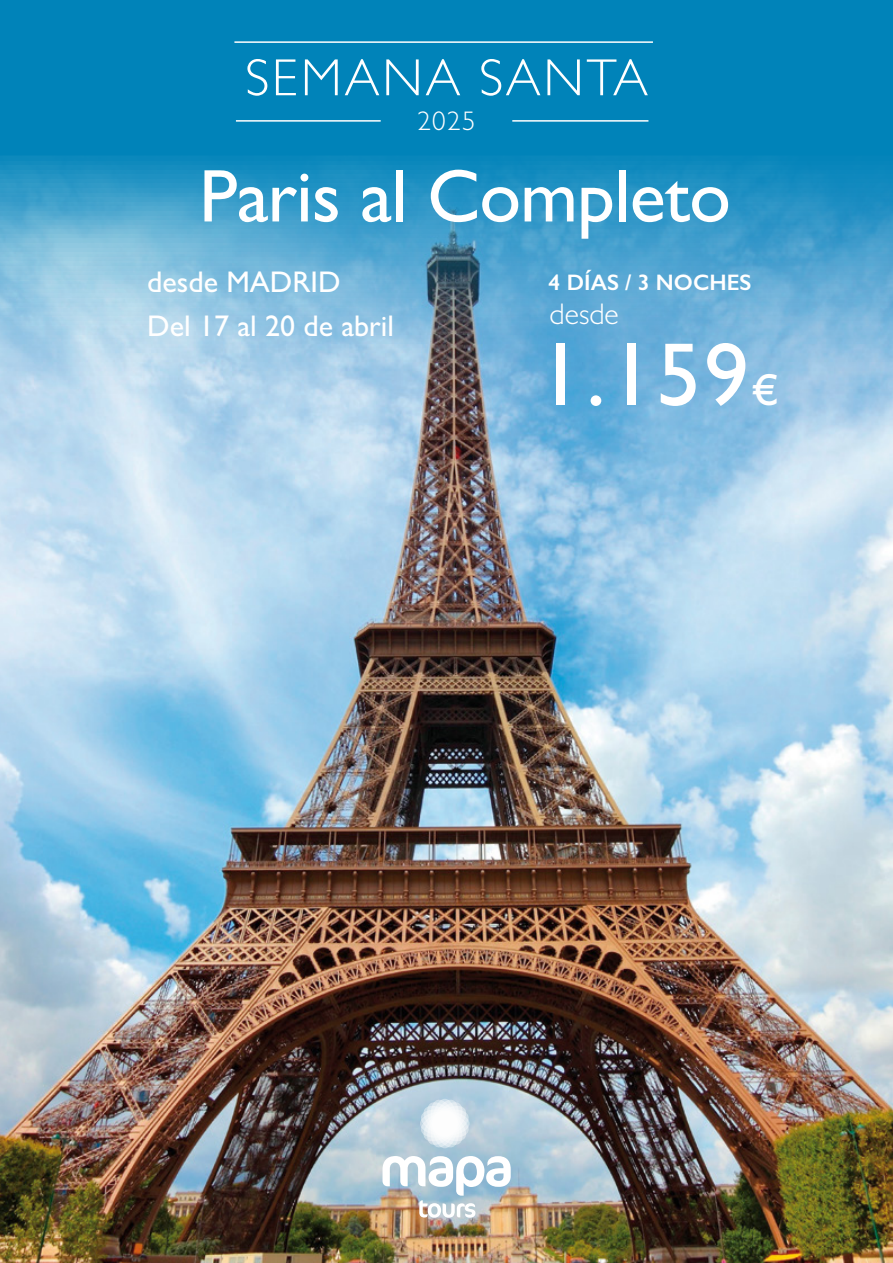
<style>
.page{position:relative;width:893px;height:1263px;background:#0083b9}
.page>*{position:absolute;margin:0;border:0;box-sizing:border-box;transform-origin:0 0}
.t1{font:500 90px "Gill Sans";color:#fff}
.t2{font:500 75px "Gill Sans";letter-spacing:-.01em;color:#fff}
.t3{font:300 52.5px "Gill Sans";letter-spacing:.05em;color:#fff}
.t4{font:500 30px/44.5px "Gill Sans";color:#fff}
.t5{font:300 30px "Gill Sans";color:#fff}
.t6{font:300 27px "Gill Sans";color:#fff}
.t7{font:600 22.5px "Gill Sans";color:#fff}
.s1{font-size:45px}
</style>
<div class="page">
<img style="left:0;top:156px;width:893px;height:1107px">
<div style="left:432px;top:1099px;width:25px;height:49px;background:#c6dbe7;border-radius:50%"></div>
<svg style="left:421px;top:1100px;width:48px;height:47px;background:#e2ebf1"></svg>
<img style="left:382px;top:1156px;width:129px;height:62px">
<hr style="left:236px;top:120px;width:145px;height:2px;background:#fff">
<hr style="left:512px;top:120px;width:136px;height:2px;background:#fff">
<hr style="left:234px;top:41px;width:419px;height:2px;background:#fff">
<h3 class="t3" style="left:245px;top:46px;width:405px">SEMANA SANTA</h3>
<p class="t6" style="left:417px;top:104px;width:60px">2025</p>
<h2 class="t2" style="left:199px;top:152px;width:533px">Paris al Completo</h2>
<p class="t4" style="left:147px;top:259px;width:248px">desde MADRID<br>Del 17 al 20 de abril</p>
<h1 class="t1" style="left:538px;top:321px;width:242px">1.159<span class="s1">€</span></h1>
<p class="t7" style="left:549px;top:269px;width:204px">4 DÍAS / 3 NOCHES</p>
<p class="t5" style="left:550px;top:296px;width:71px">desde</p>
</div>
